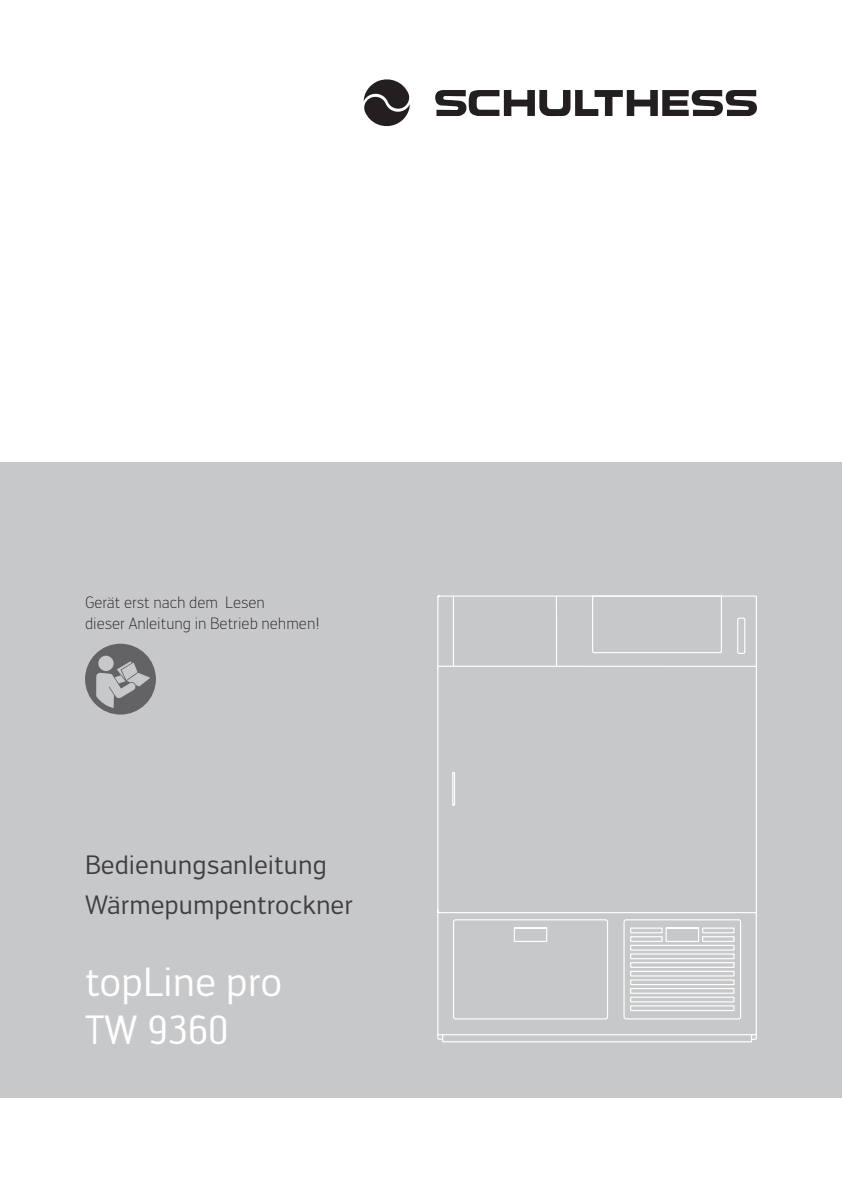
<style>
.page{position:relative;width:842px;height:1191px;background:#fff}
.page>*{position:absolute;margin:0;border:0;box-sizing:border-box;transform-origin:0 0}
.t1{font:40px "Engel New Sans PRO";color:#fff}
.t2{font:40px "Engel";color:#fff}
.t3{font:26px/40px "Engel New Sans PRO";color:#3e3e3f}
.t4{font:300 16px/21px "Engel New Sans PRO";color:#231f20}
</style>
<div class="page">
<div style="left:0;top:462px;width:842px;height:635px;background:#c7c8ca"></div>
<svg style="left:437px;top:595px;width:320px;height:447px"></svg>
<svg style="left:452px;top:595px;width:294px;height:72px"></svg>
<svg style="left:435px;top:90px;width:322px;height:26px"></svg>
<svg style="left:364px;top:79px;width:46px;height:47px"></svg>
<div style="left:85px;top:643px;width:71px;height:71px;background:#636366;border-radius:50%"></div>
<svg style="left:98px;top:655px;width:16px;height:16px"></svg>
<svg style="left:96px;top:661px;width:54px;height:47px"></svg>
<p class="t4" style="left:85px;top:591px;width:236px">Gerät erst nach dem Lesen<br>dieser Anleitung in Betrieb nehmen!</p>
<h2 class="t3" style="left:85px;top:845px;width:269px">Bedienungsanleitung<br>Wärmepumpentrockner</h2>
<h1 class="t1" style="left:85px;top:957px;width:199px">topLine pro</h1>
<h1 class="t2" style="left:85px;top:1006px;width:145px">TW 9360</h1>
</div>
